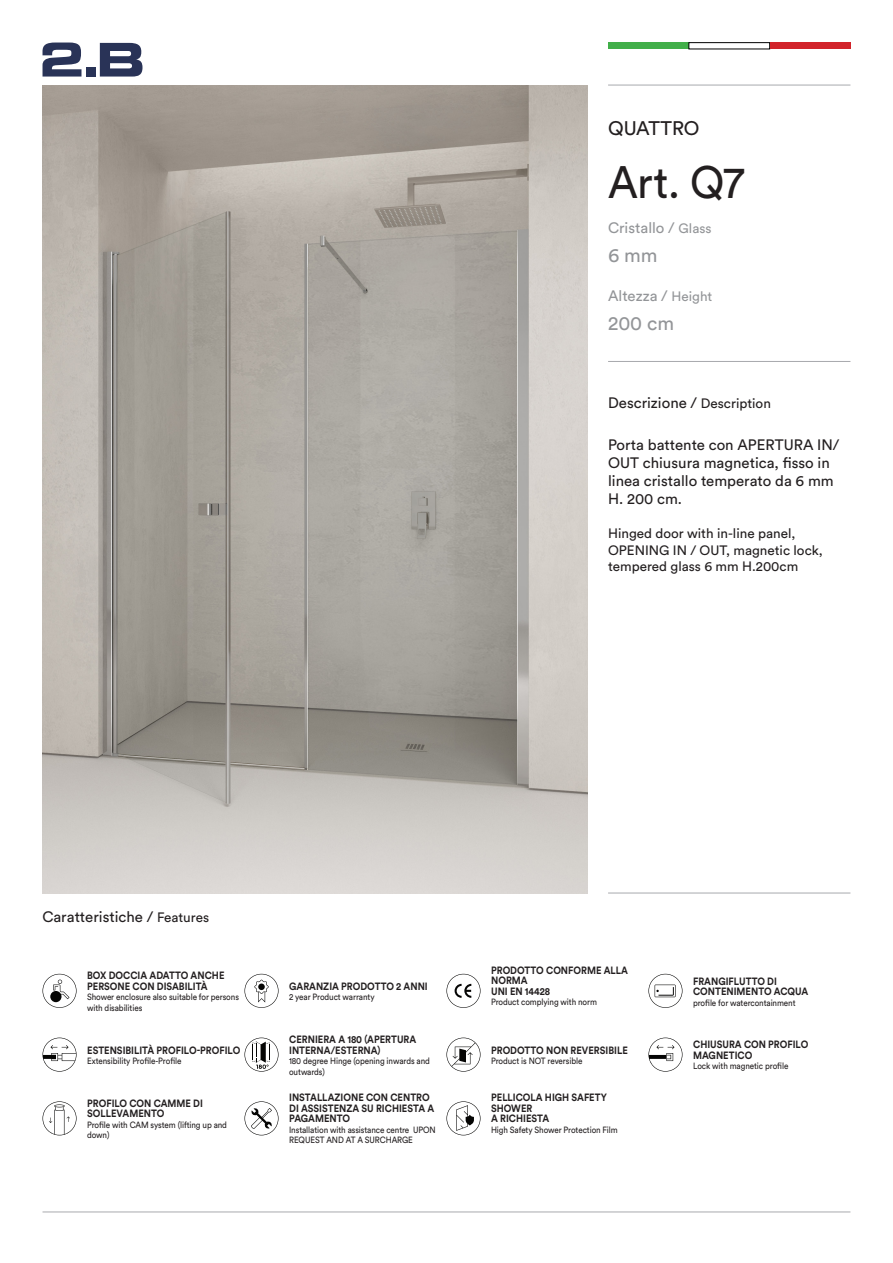
<style>
.page{position:relative;width:893px;height:1263px;background:#fff}
.page>*{position:absolute;margin:0;border:0;box-sizing:border-box;transform-origin:0 0}
.t1{font:45px "Circular Std";color:#231f20;scale:.95 1}
.t2{font:19.5px "Circular Std";color:#939598}
.t3{font:19.5px "Circular Std";letter-spacing:-.005em;color:#231f20}
.t4{font:15px/18px "Circular Std";color:#231f20}
.t5{font:15px "Circular Std";color:#939598}
.t6{font:13.5px/16.2px "Circular Std";color:#231f20}
.t7{font:700 10.5px/10.5px "Circular Std";color:#231f20;scale:.9 1}
.t8{font:9px/10.5px "Circular Std";letter-spacing:-.01em;color:#231f20;scale:.9 1}
.s1{font-size:13.5px}
</style>
<div class="page">
<svg style="left:43px;top:974px;width:34px;height:34px"></svg>
<svg style="left:244px;top:974px;width:34px;height:34px"></svg>
<svg style="left:446px;top:974px;width:34px;height:34px"></svg>
<svg style="left:648px;top:974px;width:34px;height:34px"></svg>
<svg style="left:43px;top:1037px;width:34px;height:34px"></svg>
<svg style="left:244px;top:1037px;width:34px;height:34px"></svg>
<svg style="left:446px;top:1037px;width:34px;height:34px"></svg>
<svg style="left:648px;top:1037px;width:34px;height:34px"></svg>
<svg style="left:43px;top:1101px;width:34px;height:34px"></svg>
<svg style="left:244px;top:1101px;width:34px;height:34px"></svg>
<svg style="left:446px;top:1101px;width:34px;height:34px"></svg>
<img style="left:43px;top:85px;width:544px;height:808px">
<hr style="left:608px;top:85px;width:242px;height:1px;background:#a8a9ad">
<hr style="left:608px;top:893px;width:242px;height:1px;background:#a8a9ad">
<hr style="left:43px;top:1212px;width:807px;height:1px;background:#a8a9ad">
<hr style="left:608px;top:361px;width:242px;height:1px;background:#a8a9ad">
<svg style="left:43px;top:43px;width:38px;height:34px"></svg>
<div style="left:86px;top:67px;width:9px;height:10px;background:#293357"></div>
<svg style="left:100px;top:43px;width:42px;height:34px"></svg>
<div style="left:608px;top:43px;width:81px;height:6px;background:#41af49"></div>
<div style="left:770px;top:43px;width:80px;height:6px;background:#d2232a"></div>
<p class="t3" style="left:608px;top:116px;width:93px">QUATTRO</p>
<p class="t1" style="left:608px;top:155px;width:145px">Art. Q7</p>
<p class="t5" style="left:608px;top:219px;width:105px">Cristallo / <span class="s1">Glass</span></p>
<p class="t2" style="left:608px;top:244px;width:51px">6 mm</p>
<p class="t5" style="left:608px;top:287px;width:106px">Altezza / <span class="s1">Height</span></p>
<p class="t2" style="left:608px;top:312px;width:68px">200 cm</p>
<p class="t4" style="left:608px;top:393px;width:164px">Descrizione / <span class="s1">Description</span></p>
<p class="t4" style="left:608px;top:436px;width:233px">Porta battente con APERTURA IN/<br>OUT chiusura magnetica, fisso in linea cristallo temperato da 6 mm<br>H. 200 cm.</p>
<p class="t6" style="left:608px;top:525px;width:216px">Hinged door with in-line panel,<br>OPENING IN / OUT, magnetic lock, tempered glass 6 mm H.200cm</p>
<p class="t4" style="left:43px;top:908px;width:168px">Caratteristiche / <span class="s1">Features</span></p>
<p class="t7" style="left:87px;top:970px;width:154px">BOX DOCCIA ADATTO ANCHE<br>PERSONE CON DISABILITÀ</p>
<p class="t8" style="left:87px;top:992px;width:170px">Shower enclosure also suitable for persons with disabilities</p>
<p class="t7" style="left:289px;top:981px;width:156px">GARANZIA PRODOTTO 2 ANNI</p>
<p class="t8" style="left:289px;top:992px;width:96px">2 year Product warranty</p>
<p class="t7" style="left:491px;top:965px;width:154px">PRODOTTO CONFORME ALLA<br>NORMA<br>UNI EN 14428</p>
<p class="t8" style="left:491px;top:997px;width:119px">Product complying with norm</p>
<p class="t7" style="left:693px;top:975px;width:129px">FRANGIFLUTTO DI<br>CONTENIMENTO ACQUA</p>
<p class="t8" style="left:693px;top:997px;width:115px">profile for watercontainment</p>
<p class="t7" style="left:87px;top:1044px;width:172px">ESTENSIBILITÀ PROFILO-PROFILO</p>
<p class="t8" style="left:87px;top:1055px;width:106px">Extensibility Profile-Profile</p>
<p class="t7" style="left:289px;top:1034px;width:143px">CERNIERA A 180 (APERTURA<br>INTERNA/ESTERNA)</p>
<p class="t8" style="left:289px;top:1055px;width:158px">180 degree Hinge (opening inwards and outwards)</p>
<p class="t7" style="left:491px;top:1044px;width:153px">PRODOTTO NON REVERSIBILE</p>
<p class="t8" style="left:491px;top:1055px;width:103px">Product is NOT reversible</p>
<p class="t7" style="left:693px;top:1039px;width:129px">CHIUSURA CON PROFILO<br>MAGNETICO</p>
<p class="t8" style="left:693px;top:1061px;width:107px">Lock with magnetic profile</p>
<p class="t7" style="left:87px;top:1098px;width:130px">PROFILO CON CAMME DI<br>SOLLEVAMENTO</p>
<p class="t8" style="left:87px;top:1119px;width:157px">Profile with CAM system (lifting up and down)</p>
<p class="t7" style="left:289px;top:1092px;width:163px">INSTALLAZIONE CON CENTRO<br>DI ASSISTENZA SU RICHIESTA A<br>PAGAMENTO</p>
<p class="t8" style="left:289px;top:1124px;width:164px">Installation with assistance centre UPON<br>REQUEST AND AT A SURCHARGE</p>
<p class="t7" style="left:491px;top:1092px;width:130px">PELLICOLA HIGH SAFETY<br>SHOWER<br>A RICHIESTA</p>
<p class="t8" style="left:491px;top:1124px;width:142px">High Safety Shower Protection Film</p>
</div>
